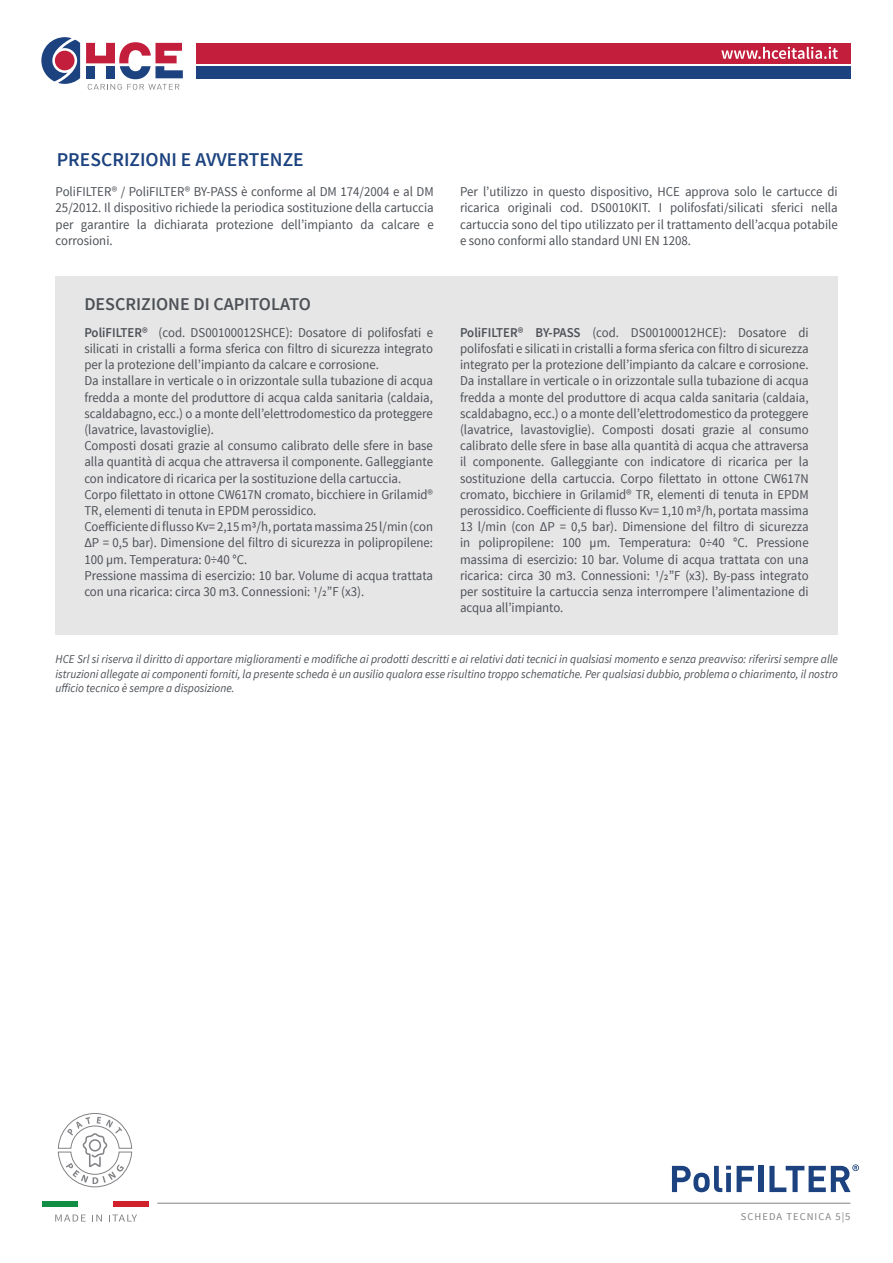
<style>
.page{position:relative;width:893px;height:1263px;background:#fff}
.page>*{position:absolute;margin:0;border:0;box-sizing:border-box;transform-origin:0 0}
.t1{font:600 19.5px "Source Sans Pro";color:#1c427f}
.t2{font:600 18px "Source Sans Pro";color:#4d5156}
.t3{font:13.5px/16.2px "Source Sans Pro";color:#4d5156;text-align:justify;scale:.95 1}
.t4{font:italic 12px/14.4px "Source Sans Pro";color:#4d5156;text-align:justify;scale:.95 1}
.t5{font:10.5px "Source Sans Pro";letter-spacing:.1em;color:#818386}
.s1{font-weight:600}
</style>
<div class="page">
<svg style="left:55px;top:1214px;width:31px;height:7px"></svg>
<svg style="left:92px;top:1214px;width:10px;height:7px"></svg>
<svg style="left:109px;top:1214px;width:28px;height:7px"></svg>
<div style="left:43px;top:1201px;width:35px;height:6px;background:#128e44"></div>
<div style="left:113px;top:1201px;width:36px;height:6px;background:#d0222b"></div>
<svg style="left:57px;top:1113px;width:75px;height:74px"></svg>
<hr style="left:157px;top:1203px;width:693px;height:1px;background:#818386">
<svg style="left:41px;top:37px;width:39px;height:47px"></svg>
<svg style="left:86px;top:42px;width:97px;height:48px"></svg>
<div style="left:196px;top:43px;width:654px;height:20px;background:#c31f3d"></div>
<div style="left:196px;top:66px;width:654px;height:12px;background:#1c427f"></div>
<svg style="left:721px;top:47px;width:117px;height:12px"></svg>
<svg style="left:672px;top:1166px;width:59px;height:26px"></svg>
<svg style="left:737px;top:1166px;width:17px;height:26px"></svg>
<div style="left:758px;top:1166px;width:5px;height:26px;background:#1c427f"></div>
<svg style="left:769px;top:1164px;width:90px;height:28px"></svg>
<div style="left:55px;top:276px;width:782px;height:359px;background:#e6e6e7"></div>
<p class="t1" style="left:57px;top:147px;width:248px">PRESCRIZIONI E AVVERTENZE</p>
<p class="t3" style="left:56px;top:184px;width:400px">PoliFILTER® / PoliFILTER® BY-PASS è conforme al DM 174/2004 e al DM 25/2012. Il dispositivo richiede la periodica sostituzione della cartuccia per garantire la dichiarata protezione dell’impianto da calcare e corrosioni.</p>
<p class="t3" style="left:460px;top:184px;width:399px">Per l’utilizzo in questo dispositivo, HCE approva solo le cartucce di ricarica originali cod. DS0010KIT. I polifosfati/silicati sferici nella cartuccia sono del tipo utilizzato per il trattamento dell’acqua potabile e sono conformi allo standard UNI EN 1208.</p>
<p class="t2" style="left:84px;top:293px;width:228px">DESCRIZIONE DI CAPITOLATO</p>
<p class="t3" style="left:84px;top:324px;width:369px"><span class="s1">PoliFILTER®</span> (cod. DS00100012SHCE): Dosatore di polifosfati e silicati in cristalli a forma sferica con filtro di sicurezza integrato per la protezione dell’impianto da calcare e corrosione.</p>
<p class="t3" style="left:84px;top:373px;width:369px">Da installare in verticale o in orizzontale sulla tubazione di acqua fredda a monte del produttore di acqua calda sanitaria (caldaia, scaldabagno, ecc.) o a monte dell’elettrodomestico da proteggere (lavatrice, lavastoviglie).</p>
<p class="t3" style="left:84px;top:438px;width:369px">Composti dosati grazie al consumo calibrato delle sfere in base alla quantità di acqua che attraversa il componente. Galleggiante con indicatore di ricarica per la sostituzione della cartuccia.</p>
<p class="t3" style="left:84px;top:486px;width:369px">Corpo filettato in ottone CW617N cromato, bicchiere in Grilamid®<br>TR, elementi di tenuta in EPDM perossidico.</p>
<p class="t3" style="left:84px;top:519px;width:369px">Coefficiente di flusso Kv= 2,15 m3/h, portata massima 25 l/min (con ΔP = 0,5 bar). Dimensione del filtro di sicurezza in polipropilene:<br>100 μm. Temperatura: 0÷40 °C.</p>
<p class="t3" style="left:84px;top:567px;width:369px">Pressione massima di esercizio: 10 bar. Volume di acqua trattata con una ricarica: circa 30 m3. Connessioni: 1/2”F (x3).</p>
<p class="t3" style="left:460px;top:324px;width:369px"><span class="s1">PoliFILTER® BY-PASS</span> (cod. DS00100012HCE): Dosatore di polifosfati e silicati in cristalli a forma sferica con filtro di sicurezza integrato per la protezione dell’impianto da calcare e corrosione.<br>Da installare in verticale o in orizzontale sulla tubazione di acqua fredda a monte del produttore di acqua calda sanitaria (caldaia, scaldabagno, ecc.) o a monte dell’elettrodomestico da proteggere (lavatrice, lavastoviglie). Composti dosati grazie al consumo calibrato delle sfere in base alla quantità di acqua che attraversa il componente. Galleggiante con indicatore di ricarica per la sostituzione della cartuccia. Corpo filettato in ottone CW617N cromato, bicchiere in Grilamid® TR, elementi di tenuta in EPDM perossidico. Coefficiente di flusso Kv= 1,10 m3/h, portata massima 13 l/min (con ΔP = 0,5 bar). Dimensione del filtro di sicurezza in polipropilene: 100 μm. Temperatura: 0÷40 °C. Pressione massima di esercizio: 10 bar. Volume di acqua trattata con una ricarica: circa 30 m3. Connessioni: 1/2”F (x3). By-pass integrato per sostituire la cartuccia senza interrompere l’alimentazione di acqua all’impianto.</p>
<p class="t4" style="left:56px;top:652px;width:825px">HCE Srl si riserva il diritto di apportare miglioramenti e modifiche ai prodotti descritti e ai relativi dati tecnici in qualsiasi momento e senza preavviso: riferirsi sempre alle istruzioni allegate ai componenti forniti, la presente scheda è un ausilio qualora esse risultino troppo schematiche. Per qualsiasi dubbio, problema o chiarimento, il nostro ufficio tecnico è sempre a disposizione.</p>
<p class="t5" style="left:741px;top:1210px;width:111px">SCHEDA TECNICA 5|5</p>
</div>
